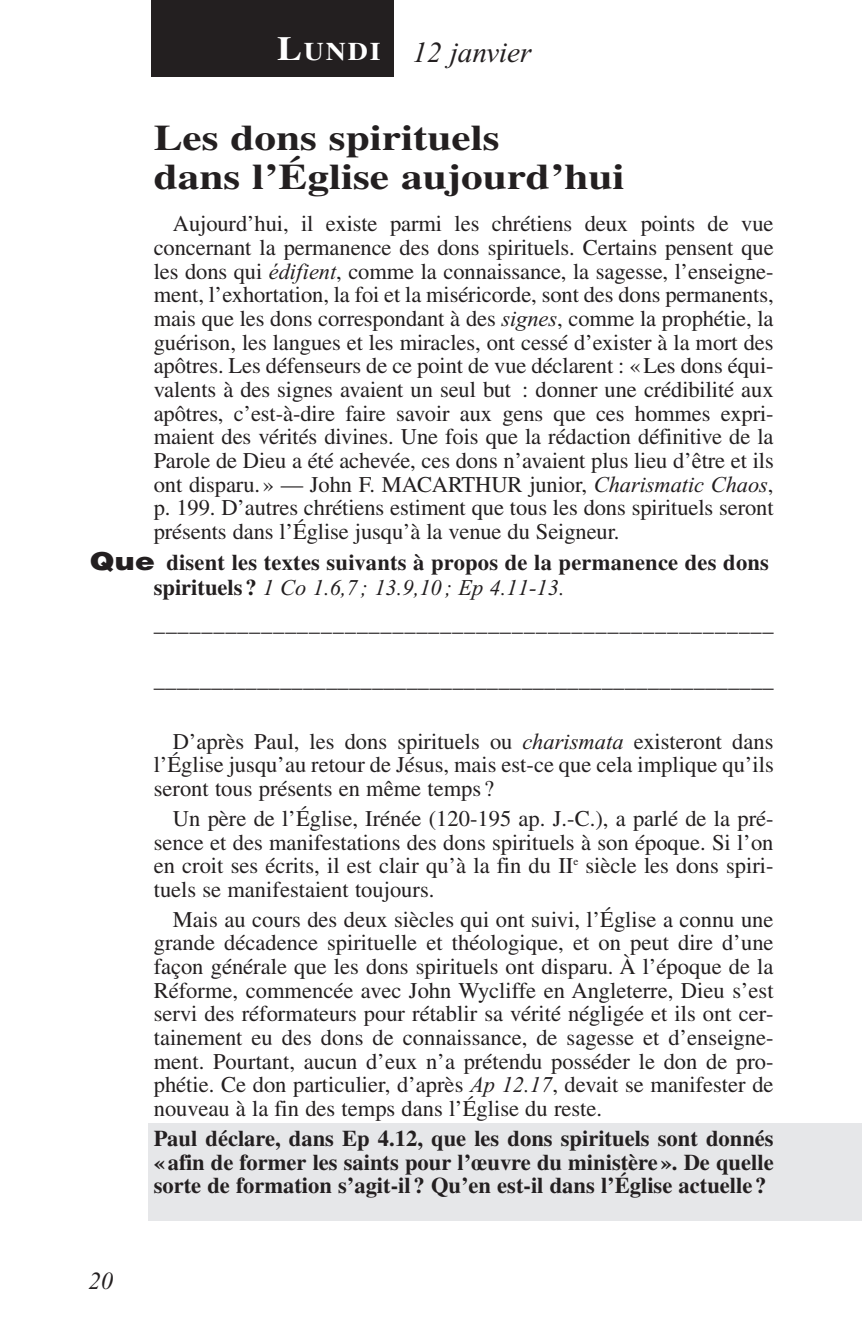
<style>
.page{position:relative;width:862px;height:1321px;background:#fff}
.page>*{position:absolute;margin:0;border:0;box-sizing:border-box;transform-origin:0 0}
.t1{font:700 36px/38.2px "Times LT Std";color:#231f20;scale:1.2 1}
.t2{font:italic 29.25px "Times New Roman";color:#231f20}
.t3{font:italic 24.75px "Times New Roman";color:#231f20}
.t4{font:22.5px/23.6px "Times LT Std";color:#231f20;text-align:justify}
.t5{font:700 22.5px/23.6px "Times LT Std";color:#231f20;text-align:justify}
.t6{font:italic 22.5px "Times New Roman";color:#231f20}
.s1{font-family:"Times LT Std";font-weight:700;font-style:normal;font-size:33.75px;color:#fff}
.s2{font-family:"Times LT Std";font-weight:700;font-style:normal;font-size:25.2px;color:#fff}
.s3{font-family:"Times New Roman";font-style:italic}
.s4{font-family:"Helvetica";font-weight:900;font-size:24.75px}
.s5{font-family:"Times LT Std";font-weight:700;font-style:normal}
</style>
<div class="page">
<div style="left:149px;top:1123px;width:712px;height:97px;background:#e6e7e9"></div>
<div style="left:151px;top:0;width:242px;height:77px;background:#231f20"></div>
<h2 class="t2" style="left:277px;top:42px;width:256px"><span class="s1">L</span><span class="s2">UNDI</span> 12 janvier</h2>
<h1 class="t1" style="left:154px;top:123px;width:393px">Les dons spirituels<br>dans l’Église aujourd’hui</h1>
<p class="t4" style="left:154px;top:214px;width:621px;text-indent:19px">Aujourd’hui, il existe parmi les chrétiens deux points de vue concernant la permanence des dons spirituels. Certains pensent que les dons qui <span class="s3">édifient</span>, comme la connaissance, la sagesse, l’enseigne&shy;ment, l’exhortation, la foi et la miséricorde, sont des dons permanents, mais que les dons correspondant à des <span class="s3">signes</span>, comme la prophétie, la guérison, les langues et les miracles, ont cessé d’exister à la mort des apôtres. Les défenseurs de ce point de vue déclarent : «Les dons équi&shy;valents à des signes avaient un seul but : donner une crédibilité aux apôtres, c’est-à-dire faire savoir aux gens que ces hommes expri&shy;maient des vérités divines. Une fois que la rédaction définitive de la Parole de Dieu a été achevée, ces dons n’avaient plus lieu d’être et ils ont disparu.» — John F. MACARTHUR junior, <span class="s3">Charismatic Chaos</span>, p. 199. D’autres chrétiens estiment que tous les dons spirituels seront présents dans l’Église jusqu’à la venue du Seigneur.</p>
<p class="t5" style="left:90px;top:552px;width:680px"><span class="s4">Que</span> disent les textes suivants à propos de la permanence des dons</p>
<p class="t6" style="left:154px;top:579px;width:412px"><span class="s5">spirituels ?</span> 1 Co 1.6,7 ; 13.9,10 ; Ep 4.11-13.</p>
<p class="t4" style="left:154px;top:614px;width:621px">____________________________________________________</p>
<p class="t4" style="left:154px;top:669px;width:621px">______________________________________________________</p>
<p class="t3" style="left:88px;top:1271px;width:26px">20</p>
<p class="t4" style="left:154px;top:731px;width:621px;text-indent:19px">D’après Paul, les dons spirituels ou <span class="s3">charismata</span> existeront dans l’Église jusqu’au retour de Jésus, mais est-ce que cela implique qu’ils seront tous présents en même temps ?</p>
<p class="t4" style="left:154px;top:808px;width:621px;text-indent:19px">Un père de l’Église, Irénée (120-195 ap. J.-C.), a parlé de la pré&shy;sence et des manifestations des dons spirituels à son époque. Si l’on en croit ses écrits, il est clair qu’à la fin du II<sup>e</sup> siècle les dons spiri&shy;tuels se manifestaient toujours.</p>
<p class="t4" style="left:154px;top:909px;width:621px;text-indent:19px">Mais au cours des deux siècles qui ont suivi, l’Église a connu une grande décadence spirituelle et théologique, et on peut dire d’une façon générale que les dons spirituels ont disparu. À l’époque de la Réforme, commencée avec John Wycliffe en Angleterre, Dieu s’est servi des réformateurs pour rétablir sa vérité négligée et ils ont cer&shy;tainement eu des dons de connaissance, de sagesse et d’enseigne&shy;ment. Pourtant, aucun d’eux n’a prétendu posséder le don de pro&shy;phétie. Ce don particulier, d’après <span class="s3">Ap 12.17</span>, devait se manifester de nouveau à la fin des temps dans l’Église du reste.</p>
<p class="t5" style="left:154px;top:1128px;width:621px">Paul déclare, dans Ep 4.12, que les dons spirituels sont donnés « afin de former les saints pour l’œuvre du ministère ». De quelle sorte de formation s’agit-il ? Qu’en est-il dans l’Église actuelle ?</p>
</div>
